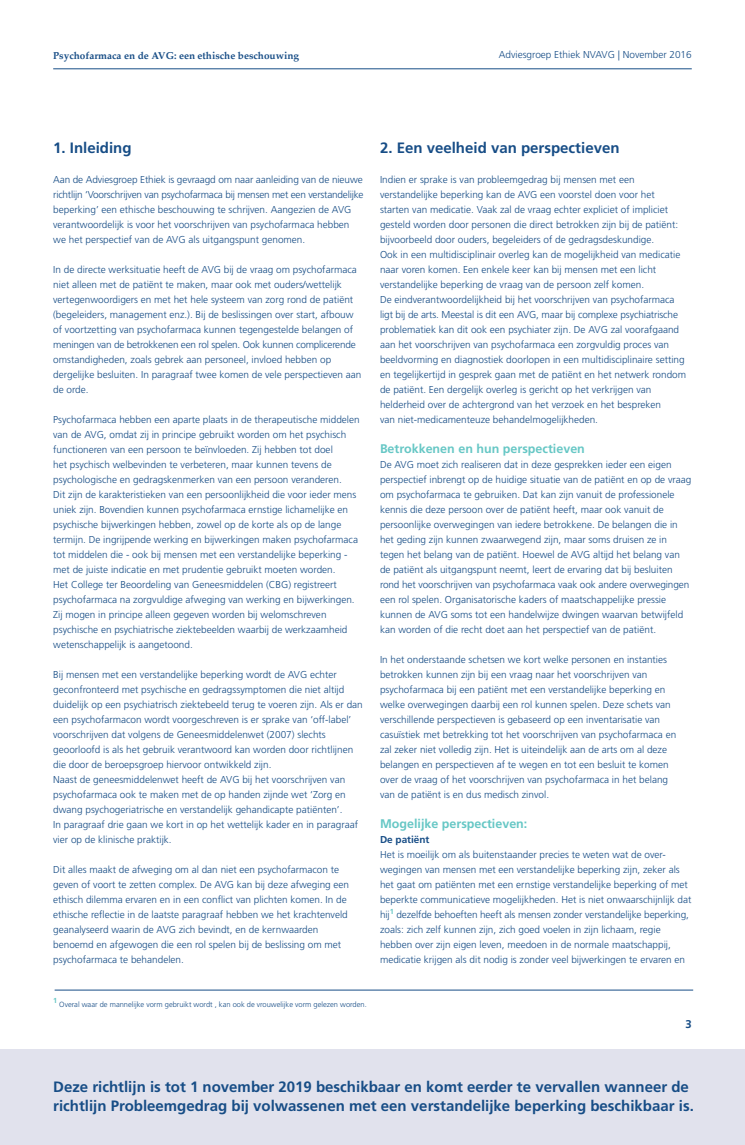
<style>
.page{position:relative;width:745px;height:1145px;background:#fff}
.page>*{position:absolute;margin:0;border:0;box-sizing:border-box;transform-origin:0 0}
.kop{font:700 15px/18.8px "Frutiger";color:#174d86}
.onderkop{font:700 12.5px "Frutiger";color:#66c7c5}
.t1{font:700 11.25px "Frutiger";color:#174d86}
.body{font:300 10px/15px "Frutiger";color:#174d86}
.t2{font:700 10px "Palatino";color:#174d86}
.onderkop_blauw{font:700 10px "Frutiger";color:#174d86}
.body-2{font:300 7.5px "Frutiger";color:#174d86}
.body-3{font:700 7.25px "Frutiger";color:#66c7c5}
</style>
<div class="page">
<hr style="left:53px;top:68px;width:638px;height:1px;background:#174d86">
<hr style="left:55px;top:989px;width:637px;height:1px;background:#174d86">
<div style="left:0;top:1049px;width:744px;height:95px;background:#e1e2ed"></div>
<p class="t2" style="left:53px;top:47px;width:247px">Psychofarmaca en de AVG: een ethische beschouwing</p>
<p class="body" style="left:498px;top:47px;width:194px">Adviesgroep Ethiek NVAVG | November 2016</p>
<p class="kop" style="left:53px;top:138px;width:80px">1. Inleiding</p>
<p class="body" style="left:53px;top:172px;width:311px">Aan de Adviesgroep Ethiek is gevraagd om naar aanleiding van de nieuwe richtlijn ‘Voorschrijven van psychofarmaca bij mensen met een verstandelijke beperking’ een ethische beschouwing te schrijven. Aangezien de AVG verantwoordelijk is voor het voorschrijven van psychofarmaca hebben we het perspectief van de AVG als uitgangspunt genomen.</p>
<p class="body" style="left:53px;top:262px;width:309px">In de directe werksituatie heeft de AVG bij de vraag om psychofarmaca niet alleen met de patiënt te maken, maar ook met ouders/wettelijk vertegenwoordigers en met het hele systeem van zorg rond de patiënt (begeleiders, management enz.). Bij de beslissingen over start, afbouw of voortzetting van psychofarmaca kunnen tegengestelde belangen of meningen van de betrokkenen een rol spelen. Ook kunnen complicerende omstandigheden, zoals gebrek aan personeel, invloed hebben op dergelijke besluiten. In paragraaf twee komen de vele perspectieven aan de orde.</p>
<p class="body" style="left:53px;top:412px;width:308px">Psychofarmaca hebben een aparte plaats in de therapeutische middelen van de AVG, omdat zij in principe gebruikt worden om het psychisch functioneren van een persoon te beïnvloeden. Zij hebben tot doel<br>het psychisch welbevinden te verbeteren, maar kunnen tevens de psychologische en gedragskenmerken van een persoon veranderen.<br>Dit zijn de karakteristieken van een persoonlijkheid die voor ieder mens uniek zijn. Bovendien kunnen psychofarmaca ernstige lichamelijke en psychische bijwerkingen hebben, zowel op de korte als op de lange termijn. De ingrijpende werking en bijwerkingen maken psychofarmaca tot middelen die - ook bij mensen met een verstandelijke beperking - met de juiste indicatie en met prudentie gebruikt moeten worden.<br>Het College ter Beoordeling van Geneesmiddelen (CBG) registreert psychofarmaca na zorgvuldige afweging van werking en bijwerkingen.<br>Zij mogen in principe alleen gegeven worden bij welomschreven psychische en psychiatrische ziektebeelden waarbij de werkzaamheid wetenschappelijk is aangetoond.</p>
<p class="body" style="left:53px;top:667px;width:311px">Bij mensen met een verstandelijke beperking wordt de AVG echter geconfronteerd met psychische en gedragssymptomen die niet altijd duidelijk op een psychiatrisch ziektebeeld terug te voeren zijn. Als er dan een psychofarmacon wordt voorgeschreven is er sprake van ‘off-label’ voorschrijven dat volgens de Geneesmiddelenwet (2007) slechts geoorloofd is als het gebruik verantwoord kan worden door richtlijnen die door de beroepsgroep hiervoor ontwikkeld zijn.</p>
<p class="body" style="left:53px;top:772px;width:306px">Naast de geneesmiddelenwet heeft de AVG bij het voorschrijven van psychofarmaca ook te maken met de op handen zijnde wet ‘Zorg en dwang psychogeriatrische en verstandelijk gehandicapte patiënten’.<br>In paragraaf drie gaan we kort in op het wettelijk kader en in paragraaf vier op de klinische praktijk.</p>
<p class="body" style="left:53px;top:862px;width:297px">Dit alles maakt de afweging om al dan niet een psychofarmacon te geven of voort te zetten complex. De AVG kan bij deze afweging een ethisch dilemma ervaren en in een conflict van plichten komen. In de ethische reflectie in de laatste paragraaf hebben we het krachtenveld geanalyseerd waarin de AVG zich bevindt, en de kernwaarden benoemd en afgewogen die een rol spelen bij de beslissing om met psychofarmaca te behandelen.</p>
<p class="body-3" style="left:53px;top:996px;width:6px">1</p>
<p class="body-2" style="left:59px;top:1000px;width:309px">Overal waar de mannelijke vorm gebruikt wordt , kan ook de vrouwelijke vorm gelezen worden.</p>
<p class="kop" style="left:380px;top:138px;width:241px">2. Een veelheid van perspectieven</p>
<p class="body" style="left:380px;top:172px;width:302px">Indien er sprake is van probleemgedrag bij mensen met een verstandelijke beperking kan de AVG een voorstel doen voor het starten van medicatie. Vaak zal de vraag echter expliciet of impliciet gesteld worden door personen die direct betrokken zijn bij de patiënt: bijvoorbeeld door ouders, begeleiders of de gedragsdeskundige.<br>Ook in een multidisciplinair overleg kan de mogelijkheid van medicatie naar voren komen. Een enkele keer kan bij mensen met een licht verstandelijke beperking de vraag van de persoon zelf komen.</p>
<p class="body" style="left:380px;top:292px;width:307px">De eindverantwoordelijkheid bij het voorschrijven van psychofarmaca ligt bij de arts. Meestal is dit een AVG, maar bij complexe psychiatrische problematiek kan dit ook een psychiater zijn. De AVG zal voorafgaand aan het voorschrijven van psychofarmaca een zorgvuldig proces van beeldvorming en diagnostiek doorlopen in een multidisciplinaire setting en tegelijkertijd in gesprek gaan met de patiënt en het netwerk rondom de patiënt. Een dergelijk overleg is gericht op het verkrijgen van helderheid over de achtergrond van het verzoek en het bespreken<br>van niet-medicamenteuze behandelmogelijkheden.</p>
<p class="onderkop" style="left:380px;top:441px;width:206px">Betrokkenen en hun perspectieven</p>
<p class="body" style="left:380px;top:457px;width:313px">De AVG moet zich realiseren dat in deze gesprekken ieder een eigen perspectief inbrengt op de huidige situatie van de patiënt en op de vraag om psychofarmaca te gebruiken. Dat kan zijn vanuit de professionele kennis die deze persoon over de patiënt heeft, maar ook vanuit de persoonlijke overwegingen van iedere betrokkene. De belangen die in het geding zijn kunnen zwaarwegend zijn, maar soms druisen ze in tegen het belang van de patiënt. Hoewel de AVG altijd het belang van de patiënt als uitgangspunt neemt, leert de ervaring dat bij besluiten rond het voorschrijven van psychofarmaca vaak ook andere overwegingen een rol spelen. Organisatorische kaders of maatschappelijke pressie kunnen de AVG soms tot een handelwijze dwingen waarvan betwijfeld kan worden of die recht doet aan het perspectief van de patiënt.</p>
<p class="body" style="left:380px;top:652px;width:297px">In het onderstaande schetsen we kort welke personen en instanties betrokken kunnen zijn bij een vraag naar het voorschrijven van psychofarmaca bij een patiënt met een verstandelijke beperking en welke overwegingen daarbij een rol kunnen spelen. Deze schets van verschillende perspectieven is gebaseerd op een inventarisatie van casuïstiek met betrekking tot het voorschrijven van psychofarmaca en zal zeker niet volledig zijn. Het is uiteindelijk aan de arts om al deze belangen en perspectieven af te wegen en tot een besluit te komen over de vraag of het voorschrijven van psychofarmaca in het belang van de patiënt is en dus medisch zinvol.</p>
<p class="onderkop" style="left:380px;top:816px;width:149px">Mogelijke perspectieven:</p>
<p class="onderkop_blauw" style="left:380px;top:833px;width:51px">De patiënt</p>
<p class="body" style="left:380px;top:847px;width:313px">Het is moeilijk om als buitenstaander precies te weten wat de over&shy;wegingen van mensen met een verstandelijke beperking zijn, zeker als het gaat om patiënten met een ernstige verstandelijke beperking of met beperkte communicatieve mogelijkheden. Het is niet onwaarschijnlijk dat hij<sup>1</sup> dezelfde behoeften heeft als mensen zonder verstandelijke beperking, zoals: zich zelf kunnen zijn, zich goed voelen in zijn lichaam, regie hebben over zijn eigen leven, meedoen in de normale maatschappij, medicatie krijgen als dit nodig is zonder veel bijwerkingen te ervaren en</p>
<p class="t1" style="left:685px;top:1017px;width:8px">3</p>
<p class="kop" style="left:53px;top:1077px;width:641px">Deze richtlijn is tot 1 november 2019 beschikbaar en komt eerder te vervallen wanneer de richtlijn Probleemgedrag bij volwassenen met een verstandelijke beperking beschikbaar is.</p>
</div>
